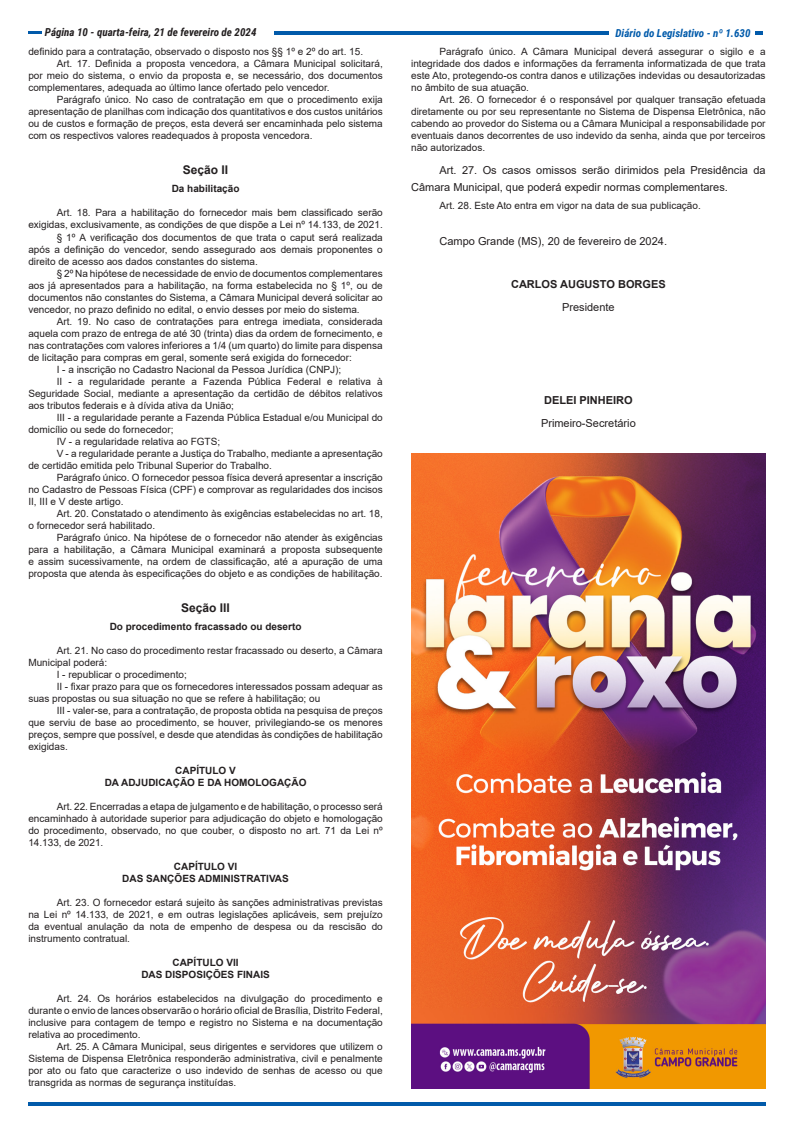
<style>
.page{position:relative;width:794px;height:1134px;background:#fff}
.page>*{position:absolute;margin:0;border:0;box-sizing:border-box;transform-origin:0 0}
.dou-paragraph{font:700 12px "Arial";color:#231f20}
.dou-paragraph-2{font:11px/17px "Arial";color:#231f20}
.t1{font:italic 700 11px "Roboto Condensed";color:#231f20}
.No_Spacing{font:700 11px "Arial";color:#231f20}
.No_Spacing-2{font:11px "Arial";color:#231f20}
.t2{font:italic 700 11px "Roboto Condensed";color:#015aaa}
.t3{font:10px/12px "Arial";color:#231f20;text-align:justify}
.t4{font:700 10px "Arial";color:#231f20}
</style>
<div class="page">
<svg style="left:28px;top:31px;width:13px;height:3px"></svg>
<hr style="left:274px;top:31px;width:334px;height:3px;background:#015aaa">
<hr style="left:28px;top:1103px;width:737px;height:3px;background:#015aaa">
<svg style="left:755px;top:31px;width:8px;height:3px"></svg>
<img style="left:411px;top:454px;width:354px;height:635px">
<p class="t1" style="left:45px;top:25px;width:213px">Página 10 - quarta-feira, 21 de fevereiro de 2024</p>
<p class="t2" style="left:615px;top:25px;width:136px">Diário do Legislativo - nº 1.630</p>
<p class="t3" style="left:28px;top:46px;width:336px">definido para a contratação, observado o disposto nos §§ 1º e 2º do art. 15.</p>
<p class="t3" style="left:28px;top:58px;width:356px;text-indent:28px">Art. 17. Definida a proposta vencedora, a Câmara Municipal solicitará, por meio do sistema, o envio da proposta e, se necessário, dos documentos complementares, adequada ao último lance ofertado pelo vencedor.</p>
<p class="t3" style="left:28px;top:94px;width:356px;text-indent:28px">Parágrafo único. No caso de contratação em que o procedimento exija apresentação de planilhas com indicação dos quantitativos e dos custos unitários ou de custos e formação de preços, esta deverá ser encaminhada pelo sistema com os respectivos valores readequados à proposta vencedora.</p>
<p class="dou-paragraph" style="left:183px;top:162px;width:47px">Seção II</p>
<p class="t4" style="left:172px;top:182px;width:69px">Da habilitação</p>
<p class="t3" style="left:28px;top:207px;width:356px;text-align:right">Art. 18. Para a habilitação do fornecedor mais bem classificado serão exigidas, exclusivamente, as condições de que dispõe a Lei nº 14.133, de 2021.</p>
<p class="t3" style="left:28px;top:231px;width:356px;text-indent:28px">§ 1º A verificação dos documentos de que trata o caput será realizada após a definição do vencedor, sendo assegurado aos demais proponentes o direito de acesso aos dados constantes do sistema.</p>
<p class="t3" style="left:28px;top:267px;width:356px;text-indent:28px">§ 2º Na hipótese de necessidade de envio de documentos complementares aos já apresentados para a habilitação, na forma estabelecida no § 1º, ou de documentos não constantes do Sistema, a Câmara Municipal deverá solicitar ao vencedor, no prazo definido no edital, o envio desses por meio do sistema.</p>
<p class="t3" style="left:28px;top:315px;width:356px;text-indent:28px">Art. 19. No caso de contratações para entrega imediata, considerada aquela com prazo de entrega de até 30 (trinta) dias da ordem de fornecimento, e nas contratações com valores inferiores a 1/4 (um quarto) do limite para dispensa de licitação para compras em geral, somente será exigida do fornecedor:</p>
<p class="t3" style="left:57px;top:363px;width:286px">I - a inscrição no Cadastro Nacional da Pessoa Jurídica (CNPJ);</p>
<p class="t3" style="left:28px;top:375px;width:356px;text-indent:28px">II - a regularidade perante a Fazenda Pública Federal e relativa à Seguridade Social, mediante a apresentação da certidão de débitos relativos aos tributos federais e à dívida ativa da União;</p>
<p class="t3" style="left:28px;top:411px;width:356px;text-indent:28px">III - a regularidade perante a Fazenda Pública Estadual e/ou Municipal do domicílio ou sede do fornecedor;</p>
<p class="t3" style="left:57px;top:435px;width:165px">IV - a regularidade relativa ao FGTS;</p>
<p class="t3" style="left:28px;top:447px;width:356px;text-indent:28px">V - a regularidade perante a Justiça do Trabalho, mediante a apresentação de certidão emitida pelo Tribunal Superior do Trabalho.</p>
<p class="t3" style="left:28px;top:471px;width:356px;text-indent:28px">Parágrafo único. O fornecedor pessoa física deverá apresentar a inscrição no Cadastro de Pessoas Física (CPF) e comprovar as regularidades dos incisos II, III e V deste artigo.</p>
<p class="t3" style="left:28px;top:507px;width:356px;text-indent:28px">Art. 20. Constatado o atendimento às exigências estabelecidas no art. 18, o fornecedor será habilitado.</p>
<p class="t3" style="left:28px;top:531px;width:356px;text-indent:28px">Parágrafo único. Na hipótese de o fornecedor não atender às exigências para a habilitação, a Câmara Municipal examinará a proposta subsequente e assim sucessivamente, na ordem de classificação, até a apuração de uma proposta que atenda às especificações do objeto e as condições de habilitação.</p>
<p class="dou-paragraph" style="left:181px;top:599px;width:50px">Seção III</p>
<p class="t4" style="left:110px;top:619px;width:193px">Do procedimento fracassado ou deserto</p>
<p class="t3" style="left:28px;top:644px;width:356px;text-indent:28px">Art. 21. No caso do procedimento restar fracassado ou deserto, a Câmara<br>Municipal poderá:</p>
<p class="t3" style="left:57px;top:668px;width:132px">I - republicar o procedimento;</p>
<p class="t3" style="left:28px;top:680px;width:356px;text-indent:28px">II - fixar prazo para que os fornecedores interessados possam adequar as suas propostas ou sua situação no que se refere à habilitação; ou</p>
<p class="t3" style="left:28px;top:704px;width:356px;text-indent:28px">III - valer-se, para a contratação, de proposta obtida na pesquisa de preços que serviu de base ao procedimento, se houver, privilegiando-se os menores preços, sempre que possível, e desde que atendidas às condições de habilitação exigidas.</p>
<p class="t4" style="left:175px;top:763px;width:62px">CAPÍTULO V</p>
<p class="t4" style="left:105px;top:775px;width:203px">DA ADJUDICAÇÃO E DA HOMOLOGAÇÃO</p>
<p class="t3" style="left:28px;top:800px;width:356px;text-indent:28px">Art. 22. Encerradas a etapa de julgamento e de habilitação, o processo será encaminhado à autoridade superior para adjudicação do objeto e homologação do procedimento, observado, no que couber, o disposto no art. 71 da Lei nº 14.133, de 2021.</p>
<p class="t4" style="left:174px;top:859px;width:65px">CAPÍTULO VI</p>
<p class="t4" style="left:122px;top:871px;width:168px">DAS SANÇÕES ADMINISTRATIVAS</p>
<p class="t3" style="left:28px;top:896px;width:356px;text-indent:28px">Art. 23. O fornecedor estará sujeito às sanções administrativas previstas na Lei nº 14.133, de 2021, e em outras legislações aplicáveis, sem prejuízo da eventual anulação da nota de empenho de despesa ou da rescisão do instrumento contratual.</p>
<p class="t4" style="left:172px;top:955px;width:68px">CAPÍTULO VII</p>
<p class="t4" style="left:141px;top:967px;width:130px">DAS DISPOSIÇÕES FINAIS</p>
<p class="t3" style="left:28px;top:992px;width:356px;text-indent:28px">Art. 24. Os horários estabelecidos na divulgação do procedimento e durante o envio de lances observarão o horário oficial de Brasília, Distrito Federal, inclusive para contagem de tempo e registro no Sistema e na documentação relativa ao procedimento.</p>
<p class="t3" style="left:28px;top:1040px;width:356px;text-indent:28px">Art. 25. A Câmara Municipal, seus dirigentes e servidores que utilizem o Sistema de Dispensa Eletrônica responderão administrativa, civil e penalmente por ato ou fato que caracterize o uso indevido de senhas de acesso ou que transgrida as normas de segurança instituídas.</p>
<p class="t3" style="left:411px;top:46px;width:356px;text-indent:28px">Parágrafo único. A Câmara Municipal deverá assegurar o sigilo e a integridade dos dados e informações da ferramenta informatizada de que trata este Ato, protegendo-os contra danos e utilizações indevidas ou desautorizadas no âmbito de sua atuação.</p>
<p class="t3" style="left:411px;top:94px;width:356px;text-indent:28px">Art. 26. O fornecedor é o responsável por qualquer transação efetuada diretamente ou por seu representante no Sistema de Dispensa Eletrônica, não cabendo ao provedor do Sistema ou a Câmara Municipal a responsabilidade por eventuais danos decorrentes de uso indevido da senha, ainda que por terceiros não autorizados.</p>
<p class="dou-paragraph-2" style="left:411px;top:162px;width:356px;text-indent:28px">Art. 27. Os casos omissos serão dirimidos pela Presidência da<br>Câmara Municipal, que poderá expedir normas complementares.</p>
<p class="t3" style="left:439px;top:200px;width:263px">Art. 28. Este Ato entra em vigor na data de sua publicação.</p>
<p class="dou-paragraph-2" style="left:439px;top:232px;width:229px">Campo Grande (MS), 20 de fevereiro de 2024.</p>
<p class="No_Spacing" style="left:511px;top:276px;width:156px">CARLOS AUGUSTO BORGES</p>
<p class="No_Spacing-2" style="left:562px;top:299px;width:54px">Presidente</p>
<p class="No_Spacing" style="left:544px;top:392px;width:90px">DELEI PINHEIRO</p>
<p class="No_Spacing-2" style="left:541px;top:415px;width:96px">Primeiro-Secretário</p>
</div>
